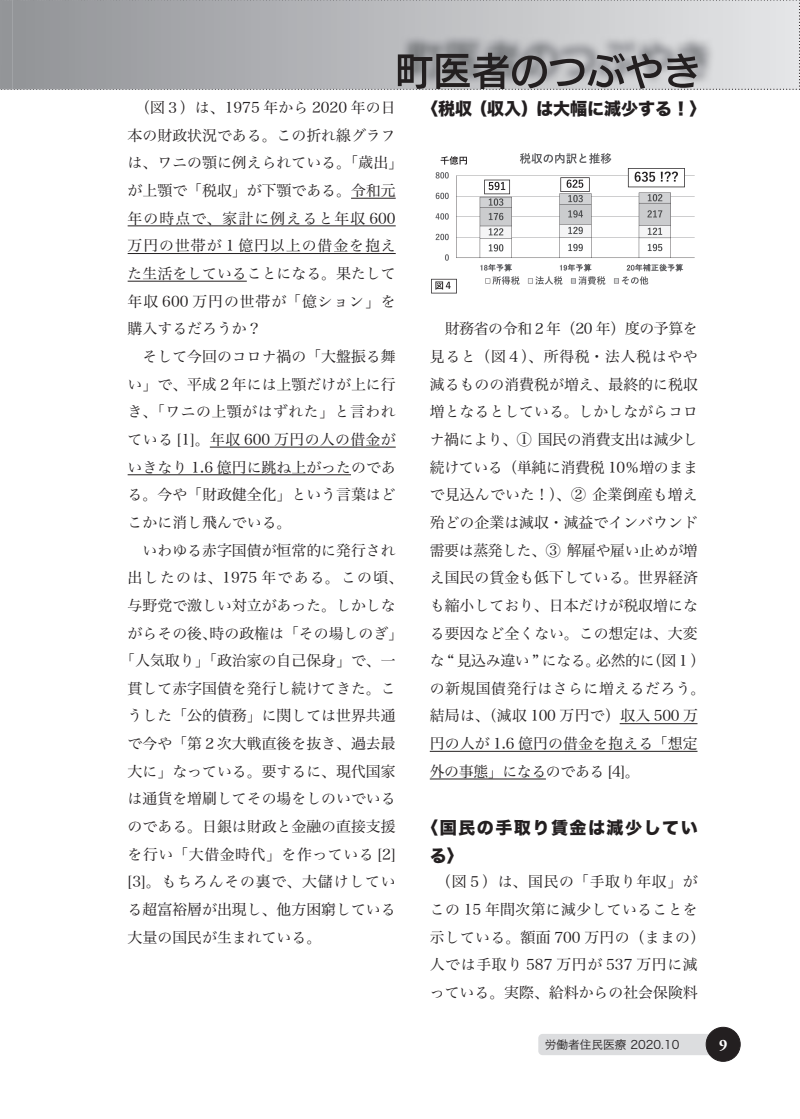
<style>
.page{position:relative;width:800px;height:1119px;background:#fff}
.page>*{position:absolute;margin:0;border:0;box-sizing:border-box;transform-origin:0 0}
.t1{font:16.95px "Hira Kaku Std W8";color:#231f20}
.t2{font:16.95px/27.6px "Hira Kaku Std W8";letter-spacing:.09em;color:#231f20}
.t3{font:700 15.9px "Adobe Garamond Pro";color:#fff}
.t4{font:14.85px/27.6px "Hira Min Pro W3";color:#231f20}
.t5{font:14.85px/27.6px "Hira Min Pro W3";letter-spacing:.02em;color:#231f20;text-align:center}
.t6{font:14.85px "Hira Min Pro W3";letter-spacing:.035em;color:#231f20}
.t7{font:14.85px "Hira Min Pro W3";letter-spacing:.025em;color:#231f20}
.t8{font:14.85px "Hira Min Pro W3";letter-spacing:.09em;color:#231f20}
.t9{font:14.85px "Hira Min Pro W3";letter-spacing:.055em;color:#231f20}
.t10{font:14.85px "Hira Min Pro W3";letter-spacing:.075em;color:#231f20}
.t11{font:14.85px "Hira Min Pro W3";letter-spacing:.06em;color:#231f20}
.t12{font:14.85px "Hira Min Pro W3";letter-spacing:.065em;color:#231f20}
.t13{font:11.7px "Hira Kaku Pro W3";color:#231f20}
</style>
<div class="page">
<div style="left:538px;top:1033px;width:200px;height:21px;background:#dcdddf;border-radius:4px"></div>
<div style="left:706px;top:1027px;width:34px;height:34px;background:#231f20;border-radius:50%"></div>
<div style="left:705px;top:1026px;width:35px;height:35px;border:1px solid #231f20;border-radius:50%"></div>
<svg style="left:0;top:0;width:800px;height:90px"></svg>
<hr style="left:351px;top:198px;width:44px;height:1px;background:#231f20">
<hr style="left:128px;top:225px;width:267px;height:1px;background:#231f20">
<hr style="left:128px;top:253px;width:267px;height:1px;background:#231f20">
<hr style="left:128px;top:281px;width:119px;height:1px;background:#231f20">
<hr style="left:210px;top:446px;width:185px;height:1px;background:#231f20">
<hr style="left:128px;top:474px;width:223px;height:1px;background:#231f20">
<hr style="left:619px;top:723px;width:78px;height:1px;background:#231f20">
<hr style="left:429px;top:750px;width:268px;height:1px;background:#231f20">
<hr style="left:429px;top:778px;width:117px;height:1px;background:#231f20">
<img style="left:431px;top:153px;width:264px;height:141px">
<p class="t4" style="left:128px;top:92px;width:269px">　（図３）は、1975 年から 2020 年の日</p>
<p class="t4" style="left:128px;top:120px;width:269px">本の財政状況である。この折れ線グラフ</p>
<p class="t4" style="left:128px;top:148px;width:277px">は、ワニの顎に例えられている。「歳出」</p>
<p class="t4" style="left:128px;top:175px;width:269px">が上顎で「税収」が下顎である。令和元</p>
<p class="t10" style="left:128px;top:205px;width:269px">年の時点で、家計に例えると年収 600</p>
<p class="t12" style="left:128px;top:233px;width:269px">万円の世帯が 1 億円以上の借金を抱え</p>
<p class="t4" style="left:128px;top:258px;width:269px">た生活をしていることになる。果たして</p>
<p class="t11" style="left:128px;top:288px;width:269px">年収 600 万円の世帯が「億ション」を</p>
<p class="t4" style="left:128px;top:313px;width:135px">購入するだろうか？</p>
<p class="t4" style="left:128px;top:341px;width:269px">　そして今回のコロナ禍の「大盤振る舞</p>
<p class="t4" style="left:128px;top:369px;width:269px">い」で、平成２年には上顎だけが上に行</p>
<p class="t6" style="left:128px;top:399px;width:269px">き、「ワニの上顎がはずれた」と言われ</p>
<p class="t7" style="left:128px;top:426px;width:269px">ている [1]。年収 600 万円の人の借金が</p>
<p class="t4" style="left:128px;top:452px;width:269px">いきなり 1.6 億円に跳ね上がったのであ</p>
<p class="t4" style="left:128px;top:479px;width:269px">る。今や「財政健全化」という言葉はど</p>
<p class="t4" style="left:128px;top:507px;width:165px">こかに消し飛んでいる。</p>
<p class="t4" style="left:128px;top:534px;width:269px">　いわゆる赤字国債が恒常的に発行され</p>
<p class="t8" style="left:128px;top:565px;width:277px">出したのは、1975 年である。この頃、</p>
<p class="t4" style="left:128px;top:590px;width:269px">与野党で激しい対立があった。しかしな</p>
<p class="t4" style="left:128px;top:617px;width:277px">がらその後、時の政権は「その場しのぎ」</p>
<p class="t4" style="left:120px;top:645px;width:277px">「人気取り」「政治家の自己保身」で、一</p>
<p class="t4" style="left:128px;top:673px;width:269px">貫して赤字国債を発行し続けてきた。こ</p>
<p class="t4" style="left:128px;top:700px;width:269px">うした「公的債務」に関しては世界共通</p>
<p class="t4" style="left:128px;top:728px;width:269px">で今や「第２次大戦直後を抜き、過去最</p>
<p class="t4" style="left:128px;top:756px;width:269px">大に」なっている。要するに、現代国家</p>
<p class="t4" style="left:128px;top:783px;width:269px">は通貨を増刷してその場をしのいでいる</p>
<p class="t4" style="left:128px;top:811px;width:269px">のである。日銀は財政と金融の直接支援</p>
<p class="t6" style="left:128px;top:841px;width:269px">を行い「大借金時代」を作っている [2]</p>
<p class="t9" style="left:128px;top:869px;width:269px">[3]。もちろんその裏で、大儲けしてい</p>
<p class="t4" style="left:128px;top:894px;width:269px">る超富裕層が出現し、他方困窮している</p>
<p class="t4" style="left:128px;top:921px;width:195px">大量の国民が生まれている。</p>
<p class="t1" style="left:421px;top:99px;width:286px">〈税収（収入）は大幅に減少する！〉</p>
<p class="t4" style="left:429px;top:313px;width:277px">　財務省の令和２年（20 年）度の予算を見ると（図４）、所得税・法人税はやや減るものの消費税が増え、最終的に税収増となるとしている。しかしながらコロナ禍により、① 国民の消費支出は減少し続けている（単純に消費税 10％増のままで見込んでいた！）、② 企業倒産も増え殆どの企業は減収・減益でインバウンド需要は蒸発した、③ 解雇や雇い止めが増え国民の賃金も低下している。世界経済も縮小しており、日本だけが税収増になる要因など全くない。この想定は、大変な “ 見込み違い ” になる。必然的に（図１）の新規国債発行はさらに増えるだろう。結局は、（減収 100 万円で）収入 500 万円の人が 1.6 億円の借金を抱える「想定外の事態」になるのである [4]。</p>
<p class="t2" style="left:429px;top:814px;width:269px;text-indent:-9px">〈国民の手取り賃金は減少している〉</p>
<p class="t5" style="left:429px;top:866px;width:277px">（図５）は、国民の「手取り年収」がこの 15 年間次第に減少していることを示している。額面 700 万円の（ままの）人では手取り 587 万円が 537 万円に減っている。実際、給料からの社会保険料</p>
<p class="t13" style="left:544px;top:1034px;width:136px">労働者住民医療 2020.10</p>
<p class="t3" style="left:718px;top:1035px;width:10px">9</p>
</div>
